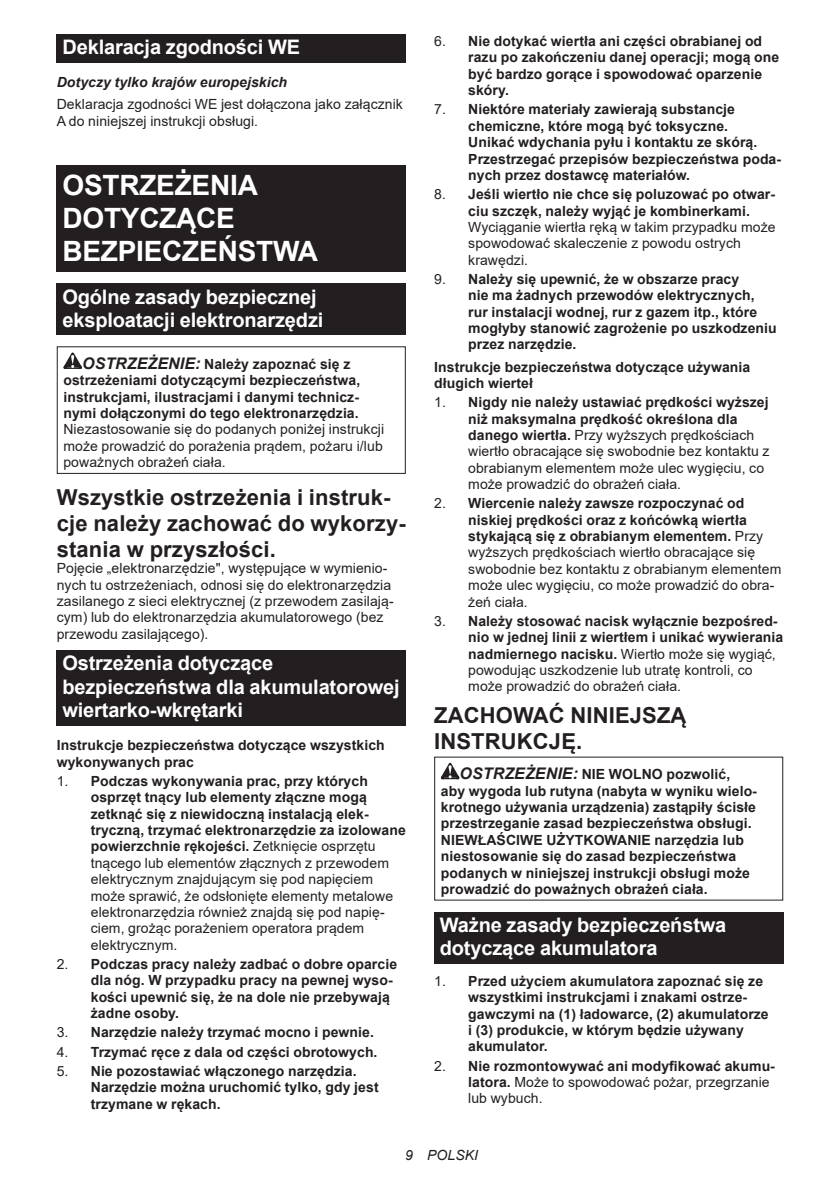
<style>
.page{position:relative;width:840px;height:1191px;background:#fff}
.page>*{position:absolute;margin:0;border:0;box-sizing:border-box;transform-origin:0 0}
.t1{font:700 28px/32.8px "Arial";letter-spacing:-.01em;color:#fff}
.t2{font:700 22px/25.8px "Arial";letter-spacing:.005em;color:#231f20}
.t3{font:700 20px/23.4px "Arial";letter-spacing:-.01em;color:#fff}
.t4{font:700 14px/16.4px "Arial";letter-spacing:.005em;color:#231f20}
.t5{font:14px/16.4px "Arial";letter-spacing:.005em;color:#231f20}
.t6{font:italic 700 14px "Arial";letter-spacing:.005em;color:#231f20}
.t7{font:italic 14px "Arial";letter-spacing:.005em;color:#231f20}
.s1{font-style:italic;font-size:16px}
.s2{font-weight:700}
.s3{font-weight:400}
</style>
<div class="page">
<div style="left:57px;top:34px;width:348px;height:29px;background:#231f20"></div>
<div style="left:57px;top:166px;width:348px;height:106px;background:#231f20"></div>
<div style="left:57px;top:283px;width:348px;height:52px;background:#231f20"></div>
<svg style="left:63px;top:352px;width:19px;height:17px"></svg>
<div style="left:57px;top:346px;width:348px;height:128px;border:1px solid #231f20"></div>
<div style="left:57px;top:650px;width:348px;height:75px;background:#231f20"></div>
<svg style="left:440px;top:763px;width:19px;height:16px"></svg>
<div style="left:434px;top:912px;width:348px;height:52px;background:#231f20"></div>
<h3 class="t3" style="left:62px;top:36px;width:239px">Deklaracja zgodności WE</h3>
<p class="t6" style="left:57px;top:73px;width:232px">Dotyczy tylko krajów europejskich</p>
<p class="t5" style="left:57px;top:96px;width:347px">Deklaracja zgodności WE jest dołączona jako załącznik<br>A do niniejszej instrukcji obsługi.</p>
<h1 class="t1" style="left:62px;top:169px;width:257px">OSTRZEŻENIA<br>DOTYCZĄCE<br>BEZPIECZEŃSTWA</h1>
<h3 class="t3" style="left:62px;top:285px;width:262px">Ogólne zasady bezpiecznej eksploatacji elektronarzędzi</h3>
<p class="t4" style="left:63px;top:356px;width:298px;text-indent:19px"><span class="s1">OSTRZEŻENIE:</span> Należy zapoznać się z ostrzeżeniami dotyczącymi bezpieczeństwa, instrukcjami, ilustracjami i danymi technicz&shy;nymi dołączonymi do tego elektronarzędzia.</p>
<p class="t5" style="left:63px;top:421px;width:322px;text-align:justify">Niezastosowanie się do podanych poniżej instrukcji może prowadzić do porażenia prądem, pożaru i/lub poważnych obrażeń ciała.</p>
<h2 class="t2" style="left:57px;top:485px;width:350px">Wszystkie ostrzeżenia i instruk&shy;cje należy zachować do wykorzy&shy;stania w przyszłości.</h2>
<p class="t5" style="left:57px;top:560px;width:338px">Pojęcie „elektronarzędzie", występujące w wymienio&shy;nych tu ostrzeżeniach, odnosi się do elektronarzędzia zasilanego z sieci elektrycznej (z przewodem zasilają&shy;cym) lub do elektronarzędzia akumulatorowego (bez przewodu zasilającego).</p>
<h3 class="t3" style="left:62px;top:651px;width:339px">Ostrzeżenia dotyczące bezpieczeństwa dla akumulatorowej wiertarko-wkrętarki</h3>
<p class="t4" style="left:57px;top:737px;width:329px">Instrukcje bezpieczeństwa dotyczące wszystkich wykonywanych prac</p>
<p class="t5" style="left:91px;top:772px;width:316px;text-indent:-34px">1. <span class="s2">Podczas wykonywania prac, przy których osprzęt tnący lub elementy złączne mogą zetknąć się z niewidoczną instalacją elek&shy;tryczną, trzymać elektronarzędzie za izolowane powierzchnie rękojeści.</span> Zetknięcie osprzętu tnącego lub elementów złącznych z przewodem elektrycznym znajdującym się pod napięciem może sprawić, że odsłonięte elementy metalowe elektronarzędzia również znajdą się pod napię&shy;ciem, grożąc porażeniem operatora prądem elektrycznym.</p>
<p class="t4" style="left:91px;top:956px;width:308px;text-indent:-34px"><span class="s3">2.</span> Podczas pracy należy zadbać o dobre oparcie dla nóg. W przypadku pracy na pewnej wyso&shy;kości upewnić się, że na dole nie przebywają żadne osoby.</p>
<p class="t4" style="left:57px;top:1024px;width:318px"><span class="s3">3.</span> Narzędzie należy trzymać mocno i pewnie.</p>
<p class="t4" style="left:57px;top:1043px;width:322px"><span class="s3">4.</span> Trzymać ręce z dala od części obrotowych.</p>
<p class="t4" style="left:91px;top:1062px;width:289px;text-indent:-34px"><span class="s3">5.</span> Nie pozostawiać włączonego narzędzia.<br>Narzędzie można uruchomić tylko, gdy jest trzymane w rękach.</p>
<p class="t4" style="left:468px;top:33px;width:312px;text-indent:-34px"><span class="s3">6.</span> Nie dotykać wiertła ani części obrabianej od razu po zakończeniu danej operacji; mogą one być bardzo gorące i spowodować oparzenie skóry.</p>
<p class="t4" style="left:468px;top:101px;width:314px;text-indent:-34px"><span class="s3">7.</span> Niektóre materiały zawierają substancje chemiczne, które mogą być toksyczne.<br>Unikać wdychania pyłu i kontaktu ze skórą.<br>Przestrzegać przepisów bezpieczeństwa poda&shy;nych przez dostawcę materiałów.</p>
<p class="t4" style="left:468px;top:186px;width:308px;text-indent:-34px"><span class="s3">8.</span> Jeśli wiertło nie chce się poluzować po otwar&shy;ciu szczęk, należy wyjąć je kombinerkami.</p>
<p class="t5" style="left:468px;top:219px;width:308px">Wyciąganie wiertła ręką w takim przypadku może spowodować skaleczenie z powodu ostrych krawędzi.</p>
<p class="t4" style="left:468px;top:271px;width:310px;text-indent:-34px"><span class="s3">9.</span> Należy się upewnić, że w obszarze pracy<br>nie ma żadnych przewodów elektrycznych, rur instalacji wodnej, rur z gazem itp., które mogłyby stanowić zagrożenie po uszkodzeniu przez narzędzie.</p>
<p class="t4" style="left:434px;top:358px;width:317px">Instrukcje bezpieczeństwa dotyczące używania długich wierteł</p>
<p class="t5" style="left:468px;top:394px;width:302px;text-indent:-34px">1. <span class="s2">Nigdy nie należy ustawiać prędkości wyższej niż maksymalna prędkość określona dla danego wiertła.</span> Przy wyższych prędkościach wiertło obracające się swobodnie bez kontaktu z obrabianym elementem może ulec wygięciu, co może prowadzić do obrażeń ciała.</p>
<p class="t5" style="left:468px;top:495px;width:314px;text-indent:-34px">2. <span class="s2">Wiercenie należy zawsze rozpoczynać od niskiej prędkości oraz z końcówką wiertła stykającą się z obrabianym elementem.</span> Przy wyższych prędkościach wiertło obracające się swobodnie bez kontaktu z obrabianym elementem może ulec wygięciu, co może prowadzić do obra&shy;żeń ciała.</p>
<p class="t4" style="left:468px;top:613px;width:316px;text-indent:-34px"><span class="s3">3.</span> Należy stosować nacisk wyłącznie bezpośred&shy;nio w jednej linii z wiertłem i unikać wywierania nadmiernego nacisku. <span class="s3">Wiertło może się wygiąć, powodując uszkodzenie lub utratę kontroli, co może prowadzić do obrażeń ciała.</span></p>
<h2 class="t2" style="left:434px;top:702px;width:254px">ZACHOWAĆ NINIEJSZĄ<br>INSTRUKCJĘ.</h2>
<p class="t4" style="left:440px;top:766px;width:317px;text-indent:19px"><span class="s1">OSTRZEŻENIE:</span> NIE WOLNO pozwolić, aby wygoda lub rutyna (nabyta w wyniku wielo&shy;krotnego używania urządzenia) zastąpiły ścisłe przestrzeganie zasad bezpieczeństwa obsługi.<br>NIEWŁAŚCIWE UŻYTKOWANIE narzędzia lub niestosowanie się do zasad bezpieczeństwa podanych w niniejszej instrukcji obsługi może prowadzić do poważnych obrażeń ciała.</p>
<h3 class="t3" style="left:439px;top:913px;width:288px">Ważne zasady bezpieczeństwa dotyczące akumulatora</h3>
<p class="t4" style="left:468px;top:973px;width:302px;text-indent:-34px"><span class="s3">1.</span> Przed użyciem akumulatora zapoznać się ze wszystkimi instrukcjami i znakami ostrze&shy;gawczymi na (1) ładowarce, (2) akumulatorze i (3) produkcie, w którym będzie używany akumulator.</p>
<p class="t5" style="left:468px;top:1057px;width:308px;text-indent:-34px">2. <span class="s2">Nie rozmontowywać ani modyfikować akumu&shy;latora.</span> Może to spowodować pożar, przegrzanie lub wybuch.</p>
<p class="t7" style="left:405px;top:1146px;width:74px">9 POLSKI</p>
</div>
